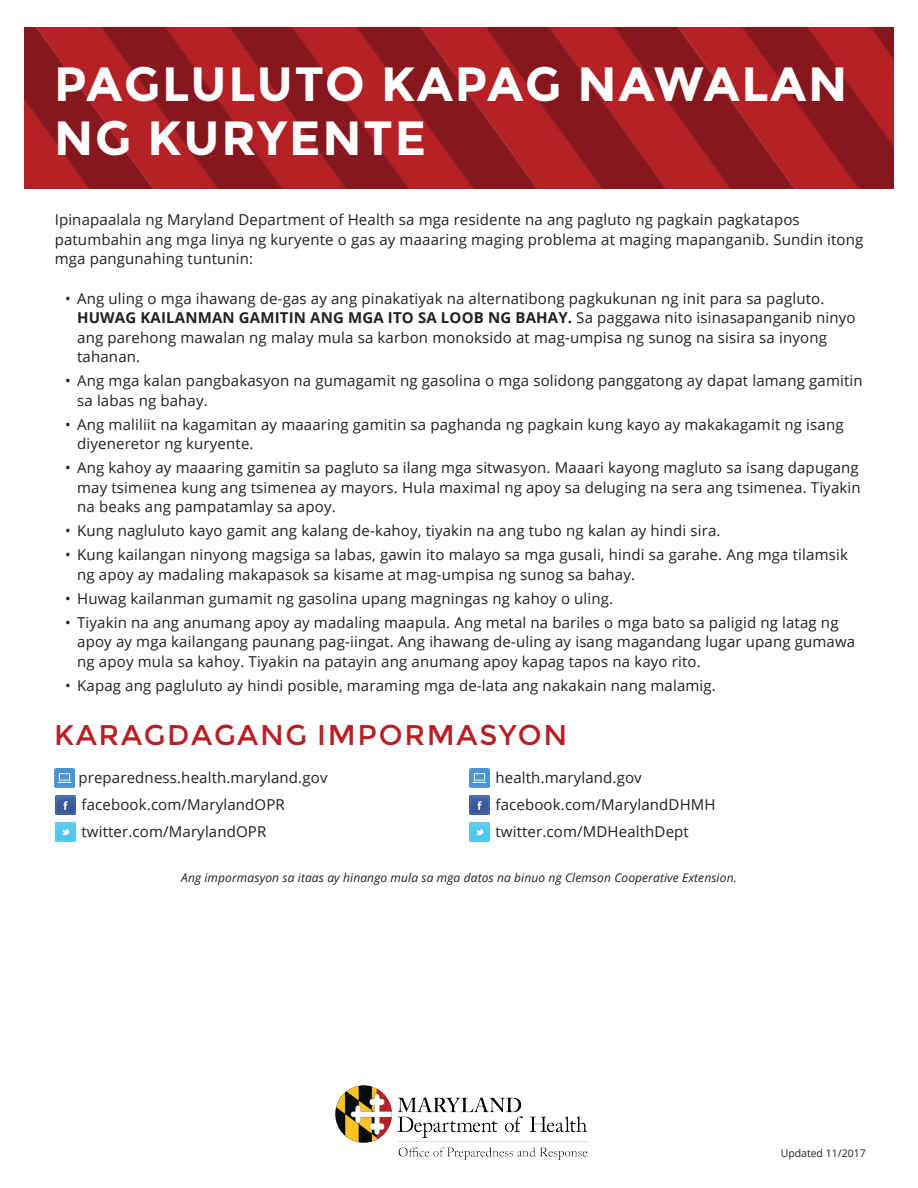
<style>
.page{position:relative;width:918px;height:1188px;background:#fff}
.page>*{position:absolute;margin:0;border:0;box-sizing:border-box;transform-origin:0 0}
.t1{font:700 48px/54px "Montserrat";letter-spacing:.04em;color:#fff}
.t2{font:28.5px "Montserrat";letter-spacing:.06em;color:#b72025}
.t3{font:15px/19.5px "Open Sans";letter-spacing:.01em;color:#231f20}
.t4{font:italic 12px "Open Sans";letter-spacing:.01em;color:#231f20}
.t5{font:10.5px "Open Sans";color:#231f20}
.s1{font-weight:700}
</style>
<div class="page">
<img style="left:335px;top:1086px;width:253px;height:74px">
<img style="left:54px;top:768px;width:20px;height:20px">
<img style="left:56px;top:795px;width:20px;height:20px">
<img style="left:56px;top:822px;width:20px;height:20px">
<img style="left:470px;top:768px;width:20px;height:20px">
<img style="left:470px;top:795px;width:20px;height:20px">
<img style="left:470px;top:822px;width:20px;height:20px">
<img style="left:25px;top:27px;width:868px;height:162px">
<p class="t1" style="left:54px;top:58px;width:795px">PAGLULUTO KAPAG NAWALAN<br>NG KURYENTE</p>
<p class="t3" style="left:55px;top:210px;width:810px">Ipinapaalala ng Maryland Department of Health sa mga residente na ang pagluto ng pagkain pagkatapos patumbahin ang mga linya ng kuryente o gas ay maaaring maging problema at maging mapanganib. Sundin itong mga pangunahing tuntunin:</p>
<p class="t3" style="left:77px;top:288px;width:780px;text-indent:-12px">• Ang uling o mga ihawang de-gas ay ang pinakatiyak na alternatibong pagkukunan ng init para sa pagluto.<br><span class="s1">HUWAG KAILANMAN GAMITIN ANG MGA ITO SA LOOB NG BAHAY.</span> Sa paggawa nito isinasapanganib ninyo ang parehong mawalan ng malay mula sa karbon monoksido at mag-umpisa ng sunog na sisira sa inyong tahanan.</p>
<p class="t3" style="left:77px;top:371px;width:787px;text-indent:-12px">• Ang mga kalan pangbakasyon na gumagamit ng gasolina o mga solidong panggatong ay dapat lamang gamitin sa labas ng bahay.</p>
<p class="t3" style="left:77px;top:414px;width:768px;text-indent:-12px">• Ang maliliit na kagamitan ay maaaring gamitin sa paghanda ng pagkain kung kayo ay makakagamit ng isang diyeneretor ng kuryente.</p>
<p class="t3" style="left:77px;top:458px;width:785px;text-indent:-12px">• Ang kahoy ay maaaring gamitin sa pagluto sa ilang mga sitwasyon. Maaari kayong magluto sa isang dapugang may tsimenea kung ang tsimenea ay mayors. Hula maximal ng apoy sa deluging na sera ang tsimenea. Tiyakin na beaks ang pampatamlay sa apoy.</p>
<p class="t3" style="left:65px;top:521px;width:657px">• Kung nagluluto kayo gamit ang kalang de-kahoy, tiyakin na ang tubo ng kalan ay hindi sira.</p>
<p class="t3" style="left:77px;top:545px;width:772px;text-indent:-12px">• Kung kailangan ninyong magsiga sa labas, gawin ito malayo sa mga gusali, hindi sa garahe. Ang mga tilamsik ng apoy ay madaling makapasok sa kisame at mag-umpisa ng sunog sa bahay.</p>
<p class="t3" style="left:65px;top:588px;width:550px">• Huwag kailanman gumamit ng gasolina upang magningas ng kahoy o uling.</p>
<p class="t3" style="left:77px;top:612px;width:780px;text-indent:-12px">• Tiyakin na ang anumang apoy ay madaling maapula. Ang metal na bariles o mga bato sa paligid ng latag ng apoy ay mga kailangang paunang pag-iingat. Ang ihawang de-uling ay isang magandang lugar upang gumawa ng apoy mula sa kahoy. Tiyakin na patayin ang anumang apoy kapag tapos na kayo rito.</p>
<p class="t3" style="left:65px;top:675px;width:652px">• Kapag ang pagluluto ay hindi posible, maraming mga de-lata ang nakakain nang malamig.</p>
<p class="t2" style="left:54px;top:718px;width:515px">KARAGDAGANG IMPORMASYON</p>
<p class="t3" style="left:78px;top:768px;width:251px">preparedness.health.maryland.gov</p>
<p class="t3" style="left:82px;top:795px;width:205px">facebook.com/MarylandOPR</p>
<p class="t3" style="left:82px;top:822px;width:186px">twitter.com/MarylandOPR</p>
<p class="t3" style="left:496px;top:768px;width:148px">health.maryland.gov</p>
<p class="t3" style="left:496px;top:795px;width:222px">facebook.com/MarylandDHMH</p>
<p class="t3" style="left:496px;top:822px;width:195px">twitter.com/MDHealthDept</p>
<p class="t4" style="left:181px;top:870px;width:557px">Ang impormasyon sa itaas ay hinango mula sa mga datos na binuo ng Clemson Cooperative Extension.</p>
<p class="t5" style="left:781px;top:1146px;width:87px">Updated 11/2017</p>
</div>
